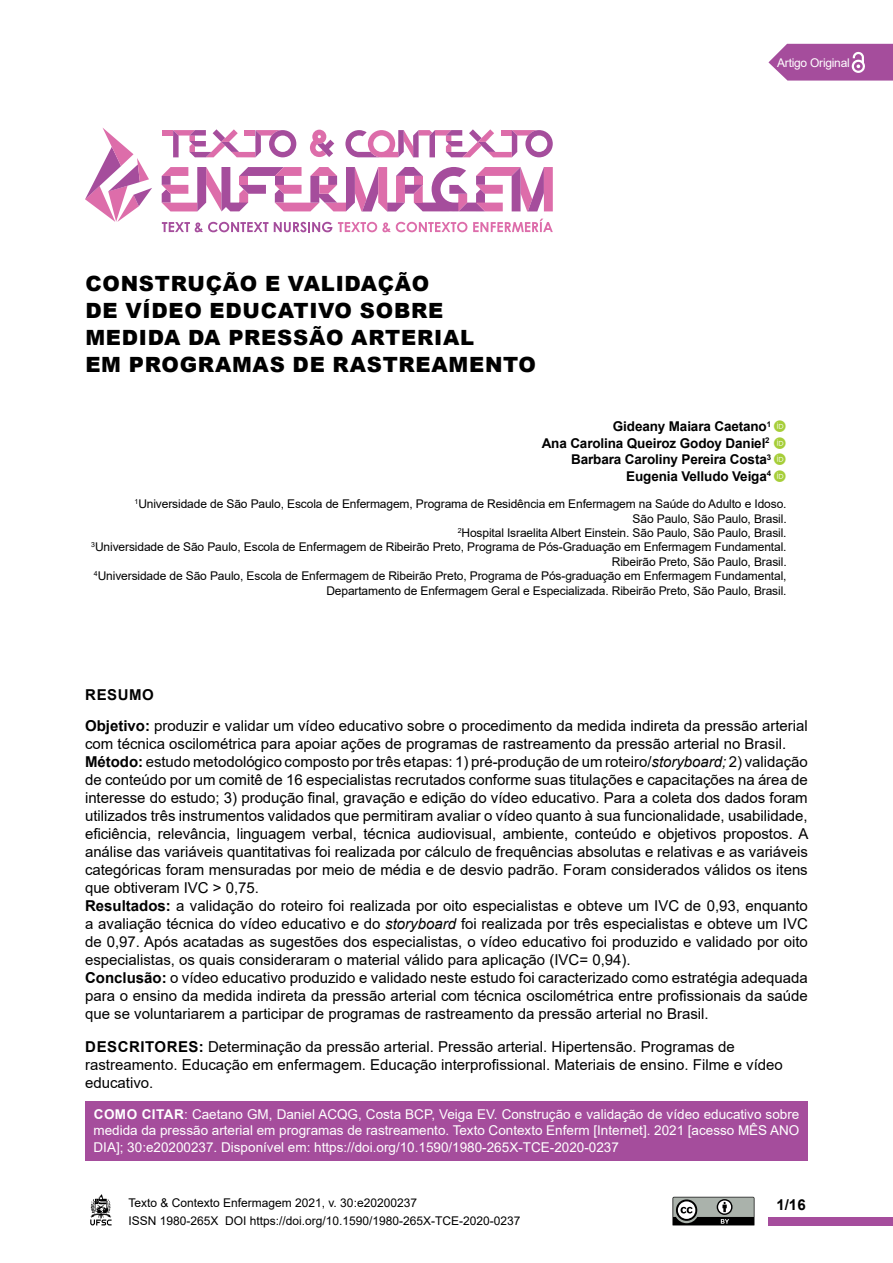
<style>
.page{position:relative;width:893px;height:1263px;background:#fff}
.page>*{position:absolute;margin:0;border:0;box-sizing:border-box;transform-origin:0 0}
.t1{font:900 21px/27px "Arial";letter-spacing:.035em;color:#000}
.t2{font:15px/18px "Arial";color:#000}
.t3{font:700 15px "Arial";color:#000}
.t4{font:13.5px/16.2px "Arial";color:#fff;text-align:justify}
.t5{font:700 13.5px/16.5px "Arial";letter-spacing:-.01em;color:#000;text-align:right}
.t6{font:12px/14.4px "Arial";letter-spacing:-.01em;color:#000}
.t7{font:12px "Arial";letter-spacing:-.02em;color:#fff}
.s1{font-weight:700}
.s2{font-style:italic}
</style>
<div class="page">
<div style="left:769px;top:1217px;width:124px;height:8px;background:#a54d9c"></div>
<svg style="left:90px;top:1194px;width:22px;height:31px"></svg>
<svg style="left:162px;top:167px;width:391px;height:45px"></svg>
<div style="left:162px;top:130px;width:11px;height:6px;background:#dd6daa"></div>
<svg style="left:173px;top:129px;width:123px;height:28px"></svg>
<svg style="left:310px;top:129px;width:243px;height:28px"></svg>
<svg style="left:162px;top:222px;width:106px;height:10px"></svg>
<svg style="left:274px;top:222px;width:58px;height:10px"></svg>
<svg style="left:338px;top:222px;width:129px;height:10px"></svg>
<svg style="left:473px;top:219px;width:80px;height:13px"></svg>
<svg style="left:85px;top:128px;width:67px;height:94px"></svg>
<svg style="left:768px;top:44px;width:125px;height:37px;background:#af61a7"></svg>
<svg style="left:672px;top:1197px;width:83px;height:29px;background:#777b78"></svg>
<div style="left:85px;top:1101px;width:723px;height:59px;background:#a54d9c"></div>
<h1 class="t1" style="left:85px;top:270px;width:452px">CONSTRUÇÃO E VALIDAÇÃO<br>DE VÍDEO EDUCATIVO SOBRE<br>MEDIDA DA PRESSÃO ARTERIAL<br>EM PROGRAMAS DE RASTREAMENTO</h1>
<p class="t7" style="left:777px;top:54px;width:74px">Artigo Original</p>
<p class="t5" style="left:542px;top:419px;width:231px">Gideany Maiara Caetano<sup>1<br></sup>Ana Carolina Queiroz Godoy Daniel<sup>2<br></sup>Barbara Caroliny Pereira Costa<sup>3<br></sup>Eugenia Velludo Veiga<sup>4</sup></p>
<p class="t6" style="left:91px;top:497px;width:697px;text-align:right"><sup>1</sup>Universidade de São Paulo, Escola de Enfermagem, Programa de Residência em Enfermagem na Saúde do Adulto e Idoso.<br>São Paulo, São Paulo, Brasil.<br><sup>2</sup>Hospital Israelita Albert Einstein. São Paulo, São Paulo, Brasil.<br><sup>3</sup>Universidade de São Paulo, Escola de Enfermagem de Ribeirão Preto, Programa de Pós-Graduação em Enfermagem Fundamental.<br>Ribeirão Preto, São Paulo, Brasil.<br><sup>4</sup>Universidade de São Paulo, Escola de Enfermagem de Ribeirão Preto, Programa de Pós-graduação em Enfermagem Fundamental, Departamento de Enfermagem Geral e Especializada. Ribeirão Preto, São Paulo, Brasil.</p>
<p class="t2" style="left:85px;top:679px;width:724px;line-height:30.8px"><span class="s1">RESUMO<br>Objetivo:</span> produzir e validar um vídeo educativo sobre o procedimento da medida indireta da pressão arterial</p>
<p class="t2" style="left:85px;top:734px;width:725px">com técnica oscilométrica para apoiar ações de programas de rastreamento da pressão arterial no Brasil.<br><span class="s1">Método:</span> estudo metodológico composto por três etapas: 1) pré-produção de um roteiro/<span class="s2">storyboard;</span> 2) validação de conteúdo por um comitê de 16 especialistas recrutados conforme suas titulações e capacitações na área de interesse do estudo; 3) produção final, gravação e edição do vídeo educativo. Para a coleta dos dados foram utilizados três instrumentos validados que permitiram avaliar o vídeo quanto à sua funcionalidade, usabilidade, eficiência, relevância, linguagem verbal, técnica audiovisual, ambiente, conteúdo e objetivos propostos. A análise das variáveis quantitativas foi realizada por cálculo de frequências absolutas e relativas e as variáveis categóricas foram mensuradas por meio de média e de desvio padrão. Foram considerados válidos os itens que obtiveram IVC &gt; 0,75.<br><span class="s1">Resultados:</span> a validação do roteiro foi realizada por oito especialistas e obteve um IVC de 0,93, enquanto a avaliação técnica do vídeo educativo e do <span class="s2">storyboard</span> foi realizada por três especialistas e obteve um IVC de 0,97. Após acatadas as sugestões dos especialistas, o vídeo educativo foi produzido e validado por oito especialistas, os quais consideraram o material válido para aplicação (IVC= 0,94).<br><span class="s1">Conclusão:</span> o vídeo educativo produzido e validado neste estudo foi caracterizado como estratégia adequada para o ensino da medida indireta da pressão arterial com técnica oscilométrica entre profissionais da saúde que se voluntariarem a participar de programas de rastreamento da pressão arterial no Brasil.</p>
<p class="t2" style="left:85px;top:1037px;width:699px"><span class="s1">DESCRITORES:</span> Determinação da pressão arterial. Pressão arterial. Hipertensão. Programas de rastreamento. Educação em enfermagem. Educação interprofissional. Materiais de ensino. Filme e vídeo educativo.</p>
<p class="t4" style="left:94px;top:1106px;width:707px"><span class="s1">COMO CITAR</span>: Caetano GM, Daniel ACQG, Costa BCP, Veiga EV. Construção e validação de vídeo educativo sobre medida da pressão arterial em programas de rastreamento. Texto Contexto Enferm [Internet]. 2021 [acesso MÊS ANO DIA]; 30:e20200237. Disponível em: https://doi.org/10.1590/1980-265X-TCE-2020-0237</p>
<p class="t6" style="left:128px;top:1194px;width:394px;line-height:18px">Texto &amp; Contexto Enfermagem 2021, v. 30:e20200237<br>ISSN 1980-265X DOI https://doi.org/10.1590/1980-265X-TCE-2020-0237</p>
<p class="t3" style="left:776px;top:1194px;width:31px">1/16</p>
</div>
